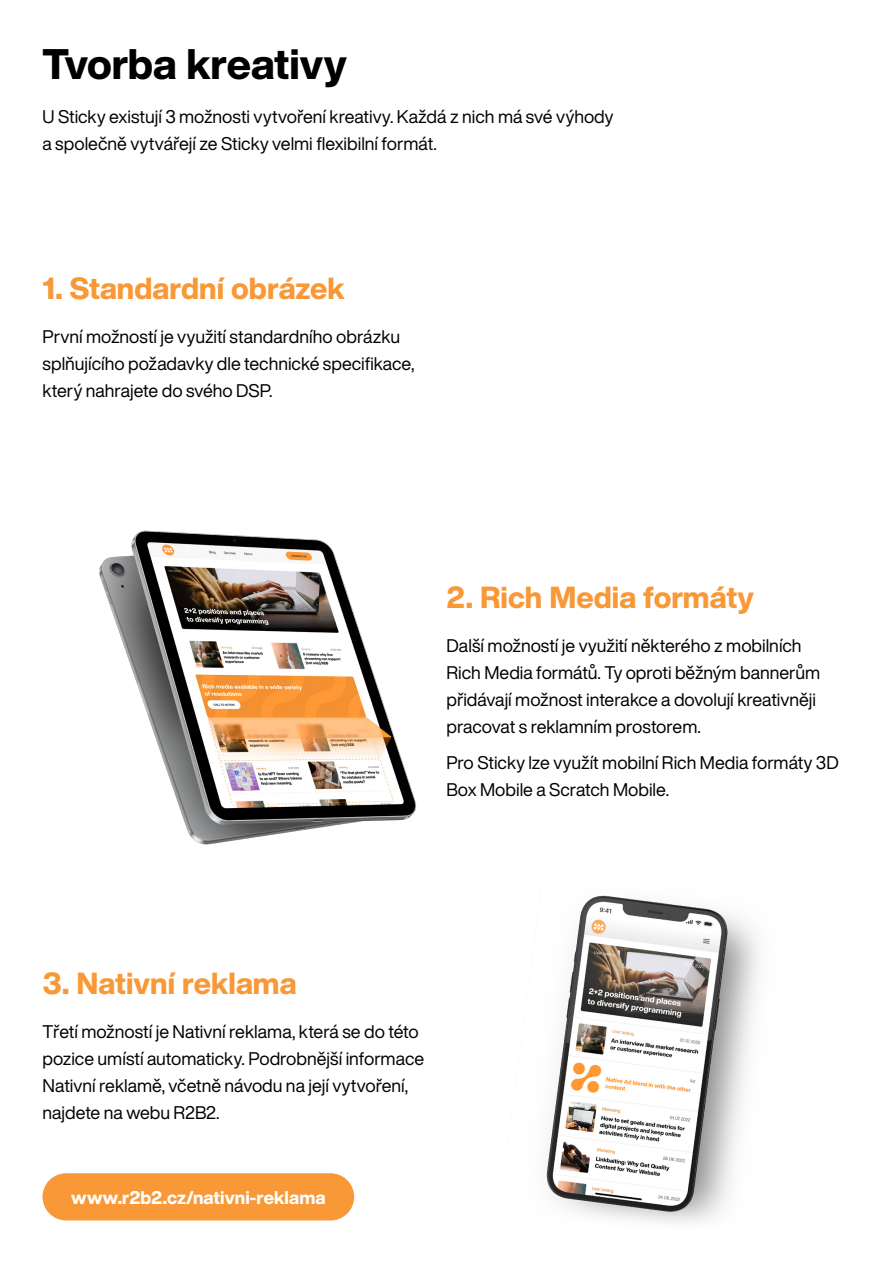
<style>
.page{position:relative;width:893px;height:1263px;background:#fff}
.page>*{position:absolute;margin:0;border:0;box-sizing:border-box;transform-origin:0 0}
.t1{font:800 42px "Helvetica Now Display";letter-spacing:-.005em;color:#000}
.t2{font:800 30px "Helvetica Now Display";color:#f89836}
.t3{font:18px/27px "Helvetica Now Display";color:#000}
.t4{font:800 18px "Helvetica Now Display";color:#fff}
</style>
<div class="page">
<div style="left:43px;top:1173px;width:311px;height:47px;background:#f89836;border-radius:24px"></div>
<img style="left:99px;top:530px;width:318px;height:315px">
<img style="left:546px;top:895px;width:213px;height:328px">
<h1 class="t1" style="left:43px;top:35px;width:306px">Tvorba kreativy</h1>
<p class="t3" style="left:43px;top:103px;width:573px">U Sticky existují 3 možnosti vytvoření kreativy. Každá z nich má své výhody a společně vytvářejí ze Sticky velmi flexibilní formát.</p>
<h2 class="t2" style="left:43px;top:267px;width:304px">1. Standardní obrázek</h2>
<p class="t3" style="left:43px;top:323px;width:374px">První možností je využití standardního obrázku splňujícího požadavky dle technické specifikace, který nahrajete do svého DSP.</p>
<h2 class="t2" style="left:446px;top:577px;width:309px">2. Rich Media formáty</h2>
<p class="t3" style="left:446px;top:632px;width:375px">Další možností je využití některého z mobilních Rich Media formátů. Ty oproti běžným bannerům přidávají možnost interakce a dovolují kreativněji pracovat s reklamním prostorem.</p>
<p class="t3" style="left:446px;top:749px;width:394px">Pro Sticky lze využít mobilní Rich Media formáty 3D<br>Box Mobile a Scratch Mobile.</p>
<h2 class="t2" style="left:43px;top:962px;width:255px">3. Nativní reklama</h2>
<p class="t3" style="left:43px;top:1018px;width:383px">Třetí možností je Nativní reklama, která se do této pozice umístí automaticky. Podrobnější informace Nativní reklamě, včetně návodu na její vytvoření, najdete na webu R2B2.</p>
<p class="t4" style="left:71px;top:1185px;width:256px">www.r2b2.cz/nativni-reklama</p>
</div>
